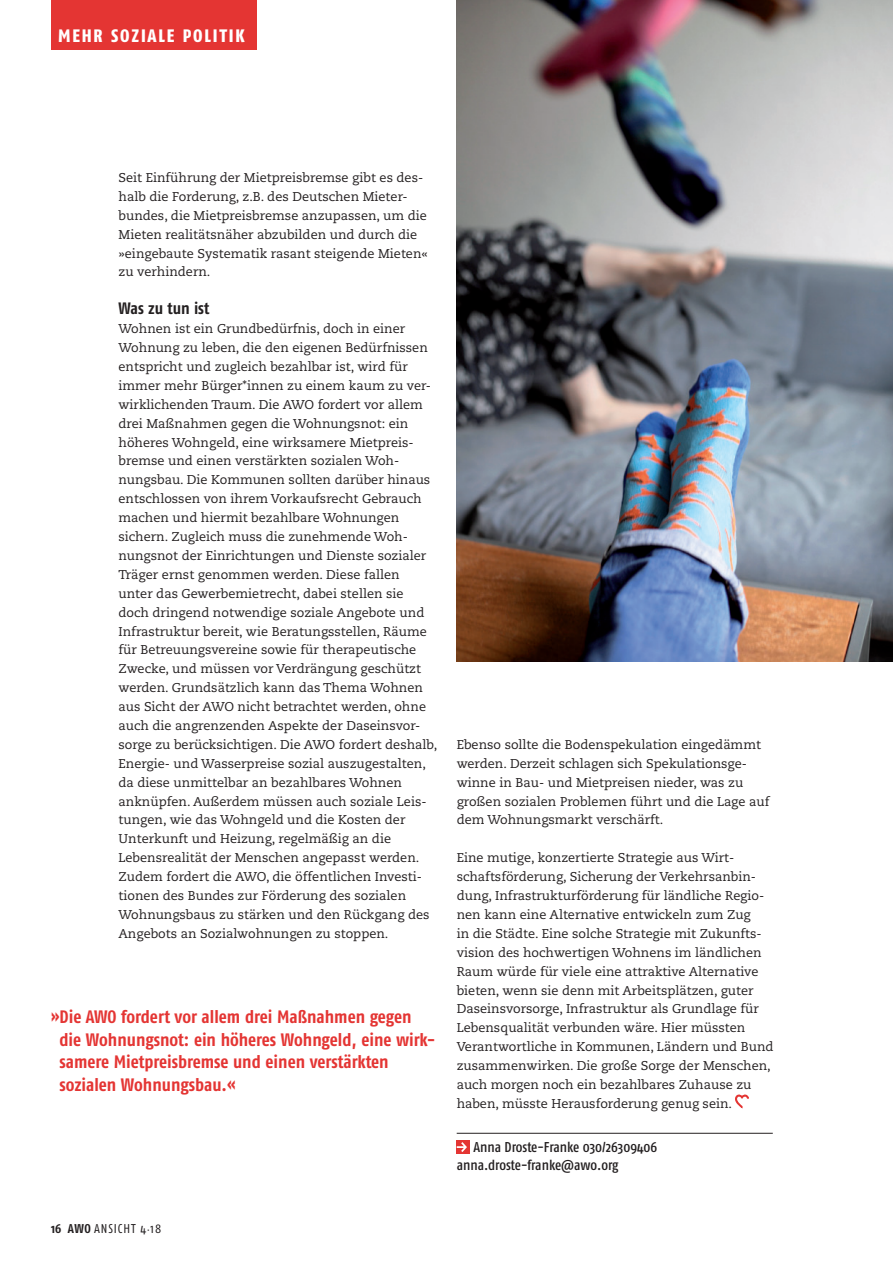
<style>
.page{position:relative;width:893px;height:1263px;background:#fff}
.page>*{position:absolute;margin:0;border:0;box-sizing:border-box;transform-origin:0 0}
.t1{font:700 18px/22.5px "Fago Co";color:#e43533}
.t2{font:18px "Fago Co Exb Lf";letter-spacing:.1em;color:#fff}
.t3{font:700 16.5px "Fago Co";letter-spacing:-.005em;color:#231f20}
.t4{font:14.25px/18px "Fago Co Med";letter-spacing:-.005em;color:#231f20}
.t5{font:12.75px/18.9px "Caecilia";color:#231f20}
.t6{font:12.75px "Fago Co";letter-spacing:.07em;color:#231f20}
.s1{font-weight:700}
.s2{font-size:7.5px}
</style>
<div class="page">
<svg style="left:735px;top:1094px;width:14px;height:15px"></svg>
<hr style="left:457px;top:1133px;width:316px;height:1px;background:#231f20">
<div style="left:457px;top:1140px;width:13px;height:14px;background:#e43533"></div>
<svg style="left:457px;top:1142px;width:10px;height:10px"></svg>
<img style="left:456px;top:0;width:437px;height:661px">
<div style="left:51px;top:0;width:206px;height:49px;background:#e43533"></div>
<h1 class="t2" style="left:58px;top:25px;width:135px">SOZIALE POLITIK</h1>
<h1 class="t2" style="left:58px;top:25px;width:188px">MEHR SOZIALE POLITIK</h1>
<p class="t5" style="left:119px;top:168px;width:311px">Seit Einführung der Mietpreisbremse gibt es des&shy;halb die Forderung, z.B. des Deutschen Mieter&shy;bundes, die Mietpreisbremse anzupassen, um die Mieten realitätsnäher abzubilden und durch die »eingebaute Systematik rasant steigende Mieten« zu verhindern.</p>
<p class="t3" style="left:119px;top:299px;width:92px">Was zu tun ist</p>
<p class="t5" style="left:119px;top:319px;width:320px">Wohnen ist ein Grundbedürfnis, doch in einer Wohnung zu leben, die den eigenen Bedürfnissen entspricht und zugleich bezahlbar ist, wird für immer mehr Bürger*innen zu einem kaum zu ver&shy;wirklichenden Traum. Die AWO fordert vor allem drei Maßnahmen gegen die Wohnungsnot: ein höheres Wohngeld, eine wirksamere Mietpreis&shy;bremse und einen verstärkten sozialen Woh&shy;nungsbau. Die Kommunen sollten darüber hinaus entschlossen von ihrem Vorkaufsrecht Gebrauch machen und hiermit bezahlbare Wohnungen sichern. Zugleich muss die zunehmende Woh&shy;nungsnot der Einrichtungen und Dienste sozialer Träger ernst genommen werden. Diese fallen<br>unter das Gewerbemietrecht, dabei stellen sie<br>doch dringend notwendige soziale Angebote und Infrastruktur bereit, wie Beratungsstellen, Räume für Betreuungsvereine sowie für therapeutische Zwecke, und müssen vor Verdrängung geschützt werden. Grundsätzlich kann das Thema Wohnen aus Sicht der AWO nicht betrachtet werden, ohne auch die angrenzenden Aspekte der Daseinsvor&shy;sorge zu berücksichtigen. Die AWO fordert deshalb, Energie- und Wasserpreise sozial auszugestalten, da diese unmittelbar an bezahlbares Wohnen anknüpfen. Außerdem müssen auch soziale Leis&shy;tungen, wie das Wohngeld und die Kosten der Unterkunft und Heizung, regelmäßig an die Lebensrealität der Menschen angepasst werden.<br>Zudem fordert die AWO, die öffentlichen Investi&shy;tionen des Bundes zur Förderung des sozialen Wohnungsbaus zu stärken und den Rückgang des Angebots an Sozialwohnungen zu stoppen.</p>
<h1 class="t1" style="left:59px;top:1005px;width:377px;text-indent:-8px">»Die AWO fordert vor allem drei Maßnahmen gegen die Wohnungsnot: ein höheres Wohngeld, eine wirk&shy;samere Mietpreisbremse und einen verstärkten sozialen Wohnungsbau.«</h1>
<p class="t5" style="left:457px;top:735px;width:314px">Ebenso sollte die Bodenspekulation eingedämmt werden. Derzeit schlagen sich Spekulationsge&shy;winne in Bau- und Mietpreisen nieder, was zu großen sozialen Problemen führt und die Lage auf dem Wohnungsmarkt verschärft.</p>
<p class="t5" style="left:457px;top:849px;width:318px">Eine mutige, konzertierte Strategie aus Wirt&shy;schaftsförderung, Sicherung der Verkehrsanbin&shy;dung, Infrastrukturförderung für ländliche Regio&shy;nen kann eine Alternative entwickeln zum Zug<br>in die Städte. Eine solche Strategie mit Zukunfts&shy;vision des hochwertigen Wohnens im ländlichen Raum würde für viele eine attraktive Alternative bieten, wenn sie denn mit Arbeitsplätzen, guter Daseinsvorsorge, Infrastruktur als Grundlage für Lebensqualität verbunden wäre. Hier müssten Verantwortliche in Kommunen, Ländern und Bund zusammenwirken. Die große Sorge der Menschen, auch morgen noch ein bezahlbares Zuhause zu haben, müsste Herausforderung genug sein.</p>
<p class="t4" style="left:457px;top:1137px;width:202px;text-indent:17px">Anna Droste-Franke 030/26309406 anna.droste-franke@awo.org</p>
<p class="t6" style="left:51px;top:1221px;width:112px"><span class="s1">16 AWO</span> ANSICHT 4 <span class="s2">•</span>18</p>
</div>
